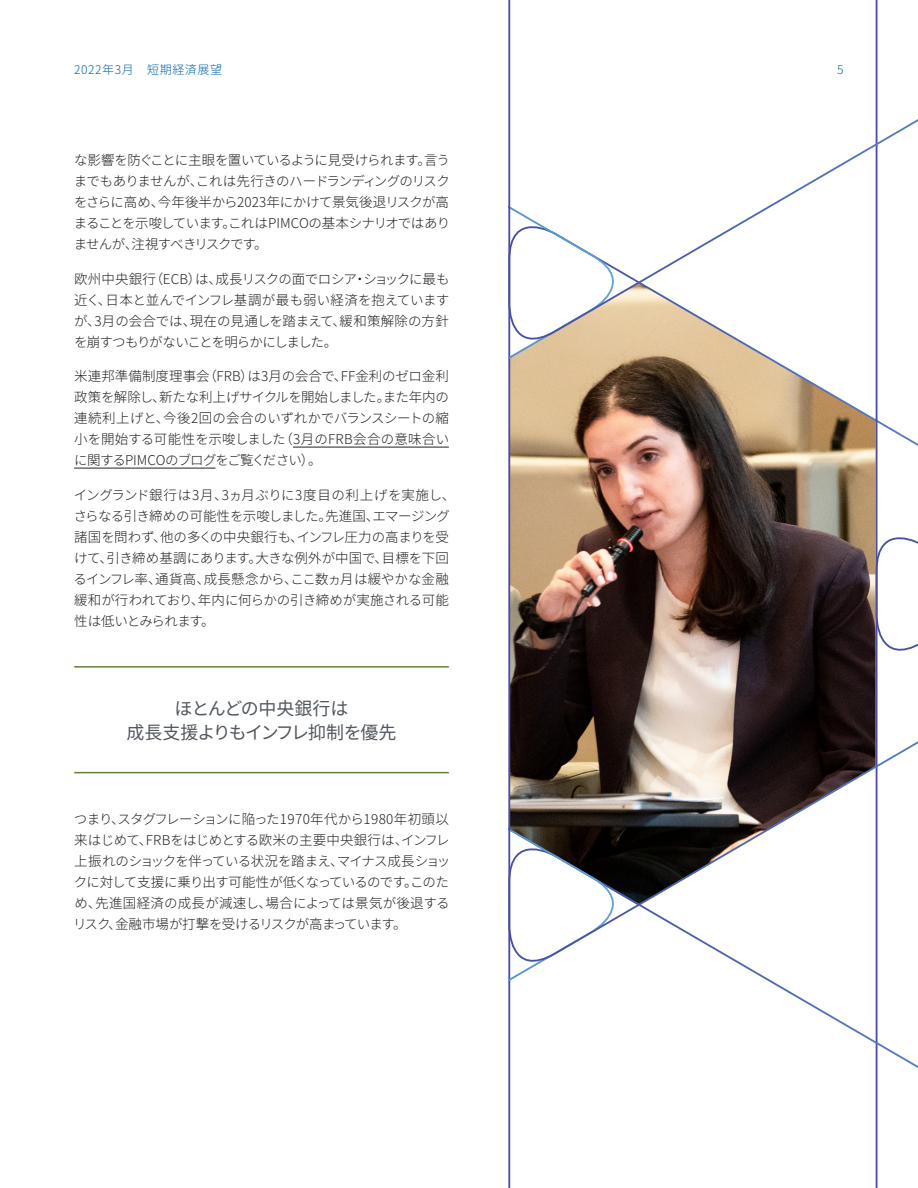
<style>
.page{position:relative;width:918px;height:1188px;background:#fff}
.page>*{position:absolute;margin:0;border:0;box-sizing:border-box;transform-origin:0 0}
.Callout_Body_JPN_R_1{font:18px "Noto Sans CJ Kjp";letter-spacing:-.05em;color:#52585f}
.Callout_Body_JPN_R_1-2{font:18px "Noto Sans CJ Kjp";letter-spacing:-.02em;color:#52585f}
.Body_Copy_JPN_L_9_14{font:300 13.5px/21px "Noto Sans CJ Kjp";letter-spacing:-.025em;color:#231f20;text-align:justify}
.t1{font:300 12px "Noto Sans CJ Kjp";letter-spacing:.05em;color:#0165b1}
</style>
<div class="page">
<svg style="left:508px;top:980px;width:3px;height:208px"></svg>
<img style="left:508px;top:358px;width:367px;height:622px">
<svg style="left:875px;top:358px;width:43px;height:830px"></svg>
<img style="left:508px;top:358px;width:131px;height:311px">
<svg style="left:508px;top:0;width:410px;height:358px"></svg>
<hr style="left:293px;top:447px;width:156px;height:1px;background:#231f20">
<hr style="left:74px;top:468px;width:142px;height:1px;background:#231f20">
<hr style="left:74px;top:666px;width:375px;height:2px;background:#5f813c">
<hr style="left:74px;top:772px;width:375px;height:1px;background:#5f813c">
<p class="t1" style="left:74px;top:63px;width:149px">2022年3月　短期経済展望</p>
<p class="t1" style="left:837px;top:63px;width:8px">5</p>
<p class="Body_Copy_JPN_L_9_14" style="left:74px;top:150px;width:378px">な影響を防ぐことに主眼を置いているように見受けられます。言うまでもありませんが、これは先行きのハードランディングのリスクをさらに高め、今年後半から2023年にかけて景気後退リスクが高まることを示唆しています。これはPIMCOの基本シナリオではありませんが、注視すべきリスクです。</p>
<p class="Body_Copy_JPN_L_9_14" style="left:74px;top:268px;width:377px">欧州中央銀行（ECB）は、成長リスクの面でロシア・ショックに最も近く、日本と並んでインフレ基調が最も弱い経済を抱えていますが、3月の会合では、現在の見通しを踏まえて、緩和策解除の方針を崩すつもりがないことを明らかにしました。</p>
<p class="Body_Copy_JPN_L_9_14" style="left:74px;top:366px;width:377px">米連邦準備制度理事会（FRB）は3月の会合で、FF金利のゼロ金利政策を解除し、新たな利上げサイクルを開始しました。また年内の連続利上げと、今後2回の会合のいずれかでバランスシートの縮小を開始する可能性を示唆しました（3月のFRB会合の意味合いに関するPIMCOのブログをご覧ください）。</p>
<p class="Body_Copy_JPN_L_9_14" style="left:74px;top:484px;width:383px;text-align:left">イングランド銀行は3月、3ヵ月ぶりに3度目の利上げを実施し、さらなる引き締めの可能性を示唆しました。先進国、エマージング諸国を問わず、他の多くの中央銀行も、インフレ圧力の高まりを受けて、引き締め基調にあります。大きな例外が中国で、目標を下回るインフレ率、通貨高、成長懸念から、ここ数ヵ月は緩やかな金融緩和が行われており、年内に何らかの引き締めが実施される可能性は低いとみられます。</p>
<p class="Callout_Body_JPN_R_1-2" style="left:175px;top:698px;width:175px">ほとんどの中央銀行は</p>
<p class="Callout_Body_JPN_R_1" style="left:126px;top:722px;width:272px">成長支援よりもインフレ抑制を優先</p>
<p class="Body_Copy_JPN_L_9_14" style="left:73px;top:809px;width:378px">つまり、スタグフレーションに陥った1970年代から1980年初頭以来はじめて、FRBをはじめとする欧米の主要中央銀行は、インフレ上振れのショックを伴っている状況を踏まえ、マイナス成長ショックに対して支援に乗り出す可能性が低くなっているのです。このため、先進国経済の成長が減速し、場合によっては景気が後退するリスク、金融市場が打撃を受けるリスクが高まっています。</p>
</div>
